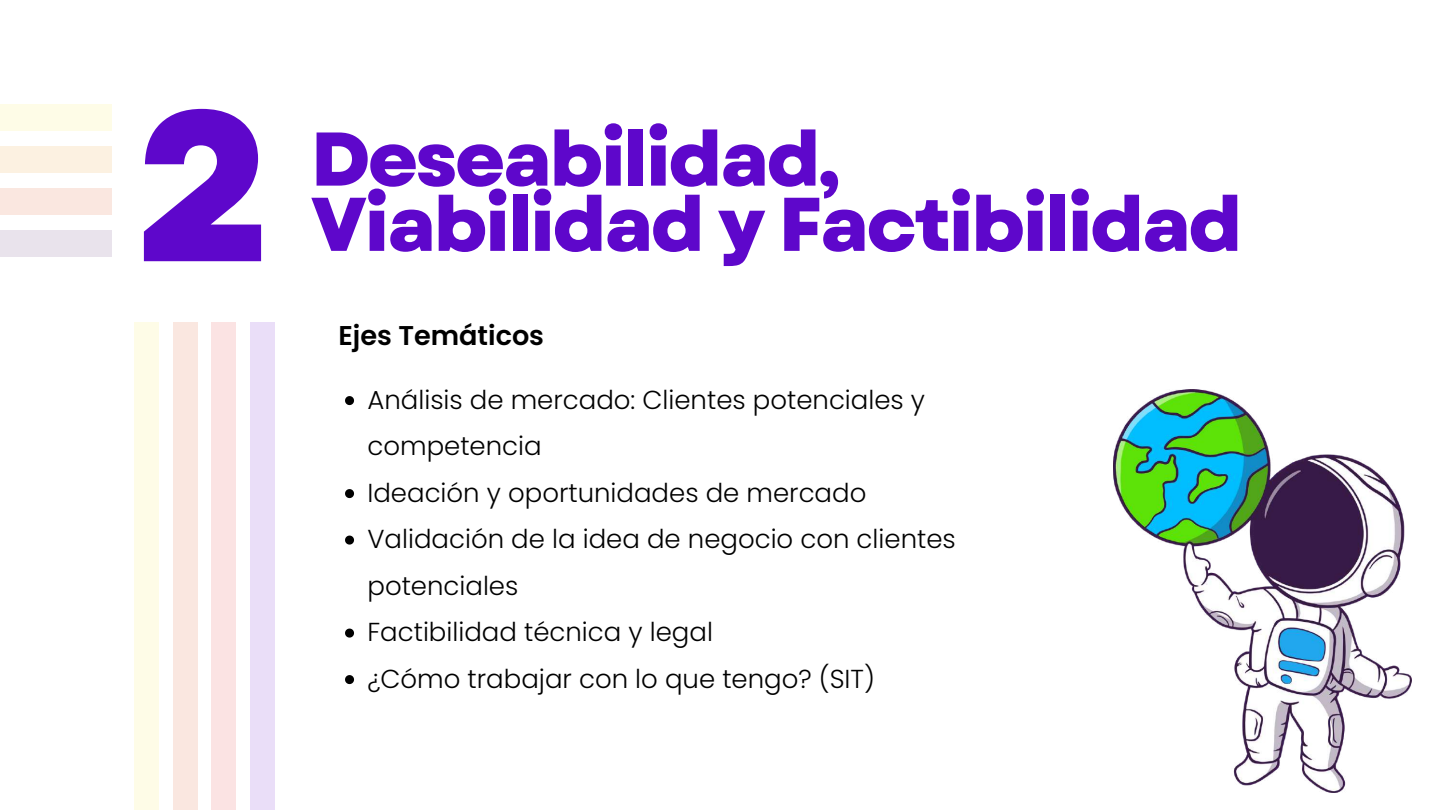
<style>
.page{position:relative;width:1440px;height:810px;background:#fff}
.page>*{position:absolute;margin:0;border:0;box-sizing:border-box;transform-origin:0 0}
.t1{font:800 213px "Garet";color:#5e07cb}
.t2{font:800 75.9px/65.2px "Garet";letter-spacing:-.03em;color:#5e07cb}
.t3{font:600 27.1px "Poppins";color:#000}
.t4{font:300 26px/46.5px "Poppins";color:#000}
</style>
<div class="page">
<svg style="left:345px;top:396px;width:9px;height:9px"></svg>
<svg style="left:345px;top:489px;width:9px;height:9px"></svg>
<svg style="left:345px;top:536px;width:9px;height:9px"></svg>
<svg style="left:345px;top:629px;width:9px;height:9px"></svg>
<svg style="left:345px;top:675px;width:9px;height:9px"></svg>
<img style="left:1114px;top:389px;width:297px;height:404px">
<div style="left:251px;top:322px;width:24px;height:487px;background:#eadef8"></div>
<div style="left:212px;top:322px;width:24px;height:487px;background:#fbe3e3"></div>
<div style="left:173px;top:322px;width:24px;height:487px;background:#fae7e0"></div>
<div style="left:134px;top:322px;width:24px;height:487px;background:#fefce7"></div>
<div style="left:0;top:231px;width:112px;height:26px;background:#e9e3ec"></div>
<div style="left:0;top:189px;width:112px;height:26px;background:#fae7e0"></div>
<div style="left:0;top:146px;width:112px;height:27px;background:#fcf1e1"></div>
<div style="left:0;top:104px;width:112px;height:26px;background:#fefce7"></div>
<h1 class="t1" style="left:136px;top:33px;width:139px">2</h1>
<h2 class="t2" style="left:311px;top:127px;width:933px">Deseabilidad,<br>Viabilidad y Factibilidad</h2>
<p class="t3" style="left:338px;top:317px;width:207px">Ejes Temáticos</p>
<p class="t4" style="left:367px;top:376px;width:590px">Análisis de mercado: Clientes potenciales y competencia<br>Ideación y oportunidades de mercado<br>Validación de la idea de negocio con clientes potenciales<br>Factibilidad técnica y legal<br>¿Cómo trabajar con lo que tengo? (SIT)</p>
</div>
